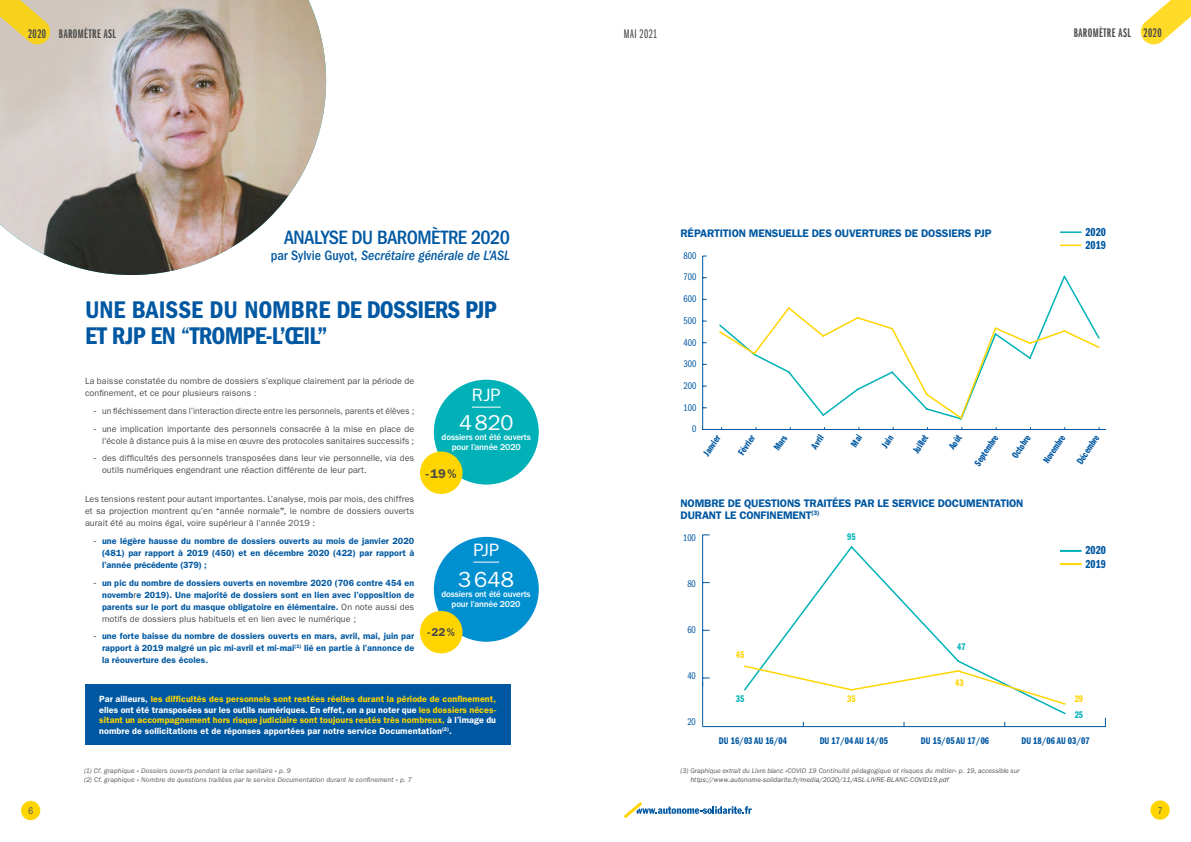
<style>
.page{position:relative;width:1191px;height:842px;background:#fff}
.page>*{position:absolute;margin:0;border:0;box-sizing:border-box;transform-origin:0 0}
.t1{font:25px/26px "ITC Franklin Gothic Std Dm Cd";letter-spacing:-.015em;color:#0058a2}
.t2{font:22px "ITC Franklin Gothic Std";color:#fff}
.t3{font:21.6px "ITC Franklin Gothic Std";color:#fff}
.t4{font:500 condensed 20px "ITC Franklin Gothic Std";letter-spacing:-.025em;color:#0058a2}
.t5{font:18px "ITC Franklin Gothic Std";letter-spacing:.005em;color:#fff}
.t6{font:italic 500 condensed 14px "ITC Franklin Gothic Std";letter-spacing:-.005em;color:#0058a2}
.t7{font:13px "ITC Franklin Gothic Std Dm X Cp";letter-spacing:.035em;color:#4a4a49}
.t8{font:13px "ITC Franklin Gothic Std Bk X Cp";letter-spacing:.035em;color:#4a4a49}
.t9{font:600 12.8px "ITC Franklin Gothic Std";color:#4a4a49}
.t10{font:12px "ITC Franklin Gothic Std Dm Cp";color:#0058a2}
.t11{font:600 11.5px "ITC Franklin Gothic Std";color:#4a4a49}
.t12{font:600 11px/12px "ITC Franklin Gothic Std";letter-spacing:-.015em;color:#0058a2}
.t13{font:10px "ITC Franklin Gothic Std Dm Cp";color:#0058a2}
.t14{font:10px "ITC Franklin Gothic Std Bk Cp";color:#0058a2}
.t15{font:10px "ITC Franklin Gothic Std Dm Cp";color:#ffd500}
.t16{font:10px "ITC Franklin Gothic Std Dm Cp";color:#00b2b8}
.t17{font:condensed 10px "ITC Franklin Gothic Std";color:#575756}
.t18{font:9px/12px "ITC Franklin Gothic Std";letter-spacing:.01em;color:#4a4a49}
.t19{font:600 9px/12px "ITC Franklin Gothic Std";letter-spacing:.01em;color:#0058a2;text-align:justify}
.t20{font:600 9px/10.5px "ITC Franklin Gothic Std";letter-spacing:.01em;color:#ffd500;text-align:justify}
.t21{font:9px "ITC Franklin Gothic Std";letter-spacing:.01em;color:#4a4a49;scale:.95 1}
.t22{font:500 9px/10px "ITC Franklin Gothic Std";letter-spacing:-.02em;color:#fff;text-align:center}
.t23{font:italic 7px/9px "ITC Franklin Gothic Std";letter-spacing:.01em;color:#575756}
.s1{font-style:normal}
.s2{font-family:"ITC Franklin Gothic Std";font-weight:500}
.s3{font-family:"Arial"}
.s4{font-weight:500}
.s5{font-weight:600}
.s6{font-family:"Arial";font-weight:400;color:#4a4a49}
.s7{font-weight:400;color:#4a4a49}
.s8{color:#fff}
.s9{color:#4a4a49}
</style>
<div class="page">
<img style="left:0;top:0;width:326px;height:275px">
<hr style="left:702px;top:726px;width:403px;height:1px;background:#0058a2">
<hr style="left:702px;top:535px;width:1px;height:192px;background:#0058a2">
<svg style="left:702px;top:677px;width:7px;height:10px"></svg>
<svg style="left:763px;top:546px;width:304px;height:169px"></svg>
<svg style="left:744px;top:664px;width:323px;height:42px"></svg>
<hr style="left:1060px;top:563px;width:21px;height:2px;background:#ffd500">
<hr style="left:1060px;top:550px;width:21px;height:2px;background:#00b2b8">
<svg style="left:1060px;top:245px;width:21px;height:1px"></svg>
<hr style="left:1060px;top:231px;width:21px;height:2px;background:#00b2b8">
<div style="left:85px;top:685px;width:425px;height:60px;background:#0058a2"></div>
<div style="left:434px;top:380px;width:105px;height:105px;background:#00b2b8;border-radius:50%"></div>
<div style="left:420px;top:451px;width:42px;height:43px;background:#ffd500;border-radius:50%"></div>
<svg style="left:472px;top:407px;width:29px;height:1px"></svg>
<div style="left:434px;top:537px;width:105px;height:105px;background:#0090d0;border-radius:50%"></div>
<div style="left:420px;top:611px;width:42px;height:42px;background:#ffd500;border-radius:50%"></div>
<svg style="left:473px;top:562px;width:26px;height:1px"></svg>
<hr style="left:702px;top:429px;width:404px;height:1px;background:#0058a2">
<hr style="left:702px;top:256px;width:1px;height:173px;background:#0058a2">
<svg style="left:719px;top:306px;width:381px;height:114px"></svg>
<svg style="left:624px;top:802px;width:128px;height:16px"></svg>
<svg style="left:1140px;top:0;width:51px;height:44px"></svg>
<svg style="left:0;top:0;width:52px;height:44px;background:#e6cc5f"></svg>
<div style="left:1150px;top:800px;width:19px;height:20px;background:#ffd500;border-radius:50%"></div>
<div style="left:21px;top:801px;width:19px;height:19px;background:#ffd500;border-radius:50%"></div>
<h3 class="t7" style="left:28px;top:26px;width:89px">2020 BAROMÈTRE ASL</h3>
<h3 class="t8" style="left:624px;top:27px;width:35px">MAI 2021</h3>
<h3 class="t7" style="left:1073px;top:26px;width:89px">BAROMÈTRE ASL 2020</h3>
<h3 class="t4" style="left:284px;top:226px;width:227px">ANALYSE DU BAROMÈTRE 2020</h3>
<h3 class="t6" style="left:271px;top:248px;width:241px"><span class="s1">par Sylvie Guyot,</span> Secrétaire générale de L’ASL</h3>
<h1 class="t1" style="left:85px;top:297px;width:413px">UNE BAISSE DU NOMBRE DE DOSSIERS PJP<br>ET RJP EN <span class="s2">“</span>TROMPE-L’ŒIL”</h1>
<p class="t18" style="left:85px;top:375px;width:331px">La baisse constatée du nombre de dossiers s’explique clairement par la période de confinement, et ce pour plusieurs raisons :</p>
<p class="t21" style="left:93px;top:406px;width:339px"><span class="s3">-</span> un fléchissement dans l’interaction directe entre les personnels, parents et élèves ;</p>
<p class="t18" style="left:93px;top:423px;width:322px;text-align:right"><span class="s3">-</span> une implication importante des personnels consacrée à la mise en place de l'école à distance puis à la mise en œuvre des protocoles sanitaires successifs ;</p>
<p class="t18" style="left:102px;top:452px;width:314px;text-indent:-9px"><span class="s3">-</span> des difficultés des personnels transposées dans leur vie personnelle, via des outils numériques engendrant une réaction différente de leur part.</p>
<p class="t18" style="left:85px;top:493px;width:331px;text-align:justify">Les tensions restent pour autant importantes. L’analyse, mois par mois, des chiffres et sa projection montrent qu’en <span class="s4">“</span>année normale<span class="s5">”</span>, le nombre de dossiers ouverts aurait été au moins égal, voire supérieur à l’année 2019 :</p>
<p class="t19" style="left:102px;top:535px;width:314px;text-indent:-9px"><span class="s6">-</span> une légère hausse du nombre de dossiers ouverts au mois de janvier 2020 (481) par rapport à 2019 (450) et en décembre 2020 (422) par rapport à l’année précédente (379) ;</p>
<p class="t19" style="left:102px;top:577px;width:314px;text-indent:-9px"><span class="s6">-</span> un pic du nombre de dossiers ouverts en novembre 2020 (706 contre 454 en novemb<span class="s7">r</span>e 2019). Une majorité de dossiers sont en lien avec l’opposition de parents sur le port du masque obligatoire en élémentaire. <span class="s7">On note aussi des motifs de dossiers plus habituels et en lien avec le numérique ;</span></p>
<p class="t19" style="left:102px;top:630px;width:314px;text-indent:-9px"><span class="s6">-</span> une forte baisse du nombre de dossiers ouverts en mars, avril, mai, juin par rapport à 2019 malgré un pic mi-avril et mi-mai<sup>(1)</sup> lié en partie à l’annonce de la réouverture des écoles.</p>
<p class="t20" style="left:99px;top:694px;width:398px"><span class="s8">Par ailleurs,</span> les difficultés des personnels sont restées réelles durant la période de confinement, <span class="s8">elles ont été transposées sur les outils numériques. En effet, on a pu noter que</span> les dossiers néces&shy;sitant un accompagnement hors risque judiciaire sont toujours restés très nombreux, <span class="s8">à l’image du nombre de sollicitations et de réponses apportées par notre service Documentation</span><sup>(2)</sup><span class="s8">.</span></p>
<h3 class="t5" style="left:472px;top:385px;width:30px">RJP</h3>
<h3 class="t3" style="left:459px;top:410px;width:56px">4820</h3>
<p class="t22" style="left:441px;top:432px;width:91px">dossiers ont été ouverts pour l’année 2020</p>
<h3 class="t9" style="left:426px;top:466px;width:32px">-19%</h3>
<h3 class="t5" style="left:473px;top:540px;width:27px">PJP</h3>
<h2 class="t2" style="left:458px;top:567px;width:57px">3648</h2>
<p class="t22" style="left:441px;top:589px;width:91px">dossiers ont été ouverts pour l’année 2020</p>
<p class="t11" style="left:427px;top:625px;width:29px">-22%</p>
<p class="t23" style="left:84px;top:767px;width:329px">(1) Cf. graphique « Dossiers ouverts pendant la crise sanitaire » p. 9<br>(2) Cf. graphique « Nombre de questions traitées par le service Documentation durant le confinement » p. 7</p>
<p class="t12" style="left:680px;top:228px;width:312px">RÉPARTITION MENSUELLE DES OUVERTURES DE DOSSIERS PJP</p>
<p class="t14" style="left:683px;top:250px;width:14px">800</p>
<p class="t14" style="left:683px;top:271px;width:14px">700</p>
<p class="t14" style="left:683px;top:293px;width:14px">600</p>
<p class="t14" style="left:683px;top:315px;width:14px">500</p>
<p class="t14" style="left:683px;top:337px;width:14px">400</p>
<p class="t14" style="left:683px;top:358px;width:14px">300</p>
<p class="t14" style="left:683px;top:380px;width:14px">200</p>
<p class="t14" style="left:683px;top:402px;width:14px">100</p>
<h3 class="t10" style="left:1085px;top:225px;width:22px">2020</h3>
<h3 class="t10" style="left:1085px;top:238px;width:22px">2019</h3>
<p class="t14" style="left:692px;top:424px;width:6px">0</p>
<p class="t13" style="left:701px;top:452px;width:24px;rotate:-56deg">Janvier</p>
<p class="t13" style="left:736px;top:451px;width:24px;rotate:-56deg">Février</p>
<p class="t13" style="left:771px;top:446px;width:18px;rotate:-56deg">Mars</p>
<p class="t13" style="left:809px;top:445px;width:16px;rotate:-56deg">Avril</p>
<p class="t13" style="left:879px;top:444px;width:15px;rotate:-56deg">Juin</p>
<p class="t13" style="left:910px;top:449px;width:21px;rotate:-56deg">Juillet</p>
<p class="t13" style="left:946px;top:445px;width:17px;rotate:-56deg">Août</p>
<p class="t13" style="left:972px;top:462px;width:36px;rotate:-56deg">Septembre</p>
<p class="t13" style="left:1009px;top:454px;width:27px;rotate:-56deg">Octobre</p>
<p class="t13" style="left:1040px;top:459px;width:34px;rotate:-56deg">Novembre</p>
<p class="t13" style="left:1074px;top:460px;width:34px;rotate:-56deg">Décembre</p>
<p class="t12" style="left:680px;top:497px;width:344px">NOMBRE DE QUESTIONS TRAITÉES PAR LE SERVICE DOCUMENTATION<br>DURANT LE CONFINEMENT<sup>(3)</sup></p>
<p class="t14" style="left:683px;top:532px;width:14px">100</p>
<p class="t14" style="left:687px;top:578px;width:10px">80</p>
<p class="t14" style="left:687px;top:624px;width:10px">60</p>
<p class="t14" style="left:687px;top:670px;width:10px">40</p>
<p class="t14" style="left:687px;top:716px;width:10px">20</p>
<p class="t15" style="left:736px;top:649px;width:10px">45</p>
<p class="t16" style="left:847px;top:531px;width:10px">95</p>
<p class="t16" style="left:957px;top:641px;width:10px">47</p>
<p class="t15" style="left:955px;top:677px;width:10px">43</p>
<h3 class="t10" style="left:1085px;top:544px;width:22px">2020</h3>
<h3 class="t10" style="left:1085px;top:557px;width:22px">2019</h3>
<p class="t16" style="left:736px;top:693px;width:10px">35</p>
<p class="t15" style="left:1074px;top:693px;width:10px">29</p>
<p class="t15" style="left:847px;top:693px;width:10px">35</p>
<p class="t16" style="left:1074px;top:709px;width:10px">25</p>
<p class="t13" style="left:719px;top:735px;width:70px">DU 16/03 AU 16/04</p>
<p class="t13" style="left:819px;top:735px;width:70px">DU 17/04 AU 14/05</p>
<p class="t13" style="left:921px;top:735px;width:70px">DU 15/05 AU 17/06</p>
<p class="t13" style="left:1021px;top:735px;width:70px">DU 18/06 AU 03/07</p>
<p class="t23" style="left:690px;top:767px;width:331px;text-indent:-10px"><span class="s9">(3)</span> Graphique extrait du Livre blanc «COVID 19 Continuité pédagogique et risques du métier» p. 19, accessible sur <span class="s9">https://www.autonome-solidarite.fr/media/2020/11/ASL-LIVRE-BLANC-COVID19.pdf</span></p>
<p class="t17" style="left:28px;top:805px;width:7px">6</p>
<p class="t17" style="left:1157px;top:805px;width:7px">7</p>
</div>
